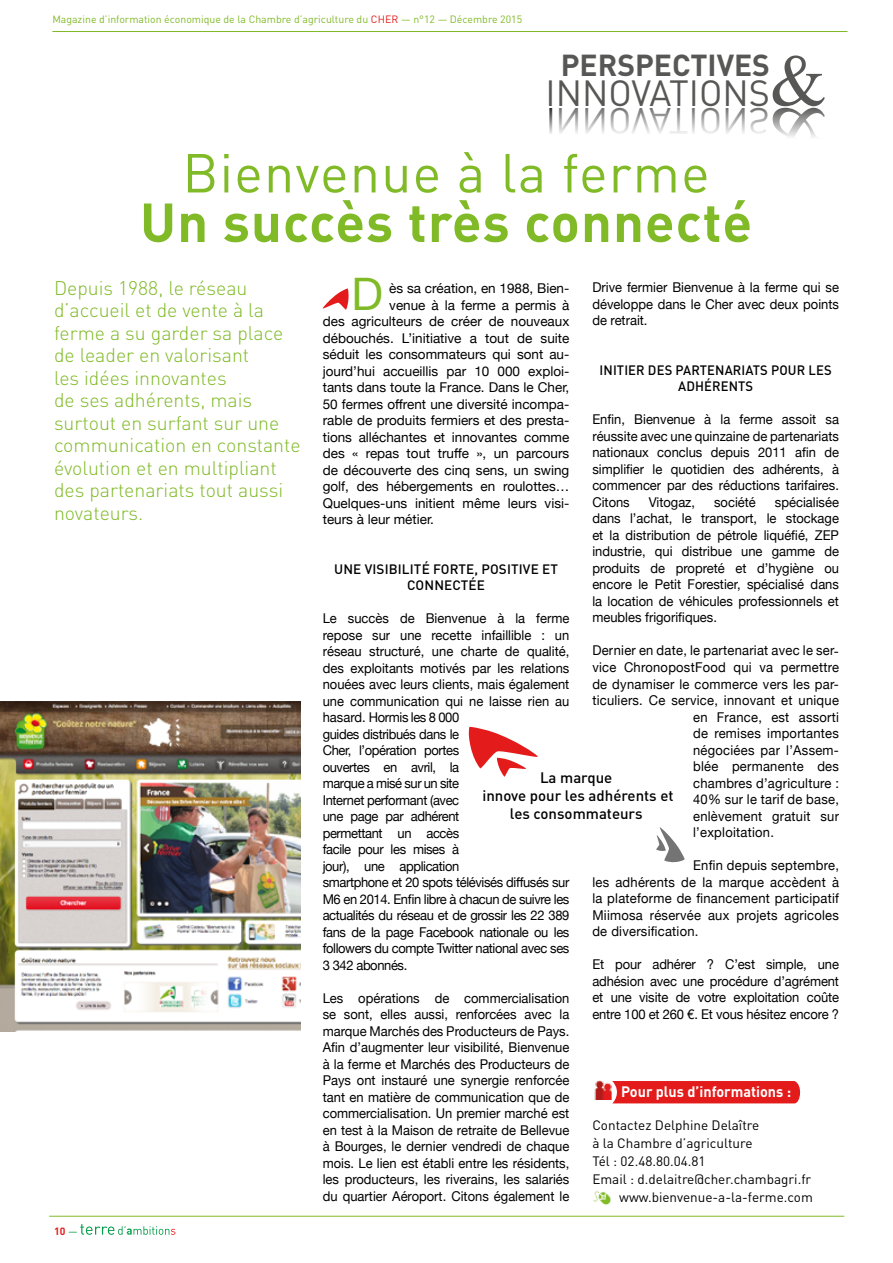
<style>
.page{position:relative;width:893px;height:1263px;background:#fff}
.page>*{position:absolute;margin:0;border:0;box-sizing:border-box;transform-origin:0 0}
.t1{font:700 54px "DIN Pro";letter-spacing:.02em;color:#80ba27}
.t2{font:54px "DIN Pro";letter-spacing:.02em;color:#80ba27}
.t3{font:44.85px "Helvetica Neue";color:#80ba27}
.t4{font:36px "DIN Pro";color:#575756}
.t5{font:700 30px "DIN Pro";color:#575756}
.t6{font:300 19.5px/22.5px "DIN Pro";color:#80ba27}
.t7{font:500 15px/18px "DIN Pro";color:#000;text-align:center}
.t8{font:700 15px "DIN Pro";color:#fff;scale:.96 1}
.t9{font:13.5px/16.5px "Helvetica Neue";color:#000;text-align:justify;scale:.96 1}
.t10{font:13.5px/16.5px "Helvetica Neue";letter-spacing:-.03em;color:#000;scale:.96 1}
.t11{font:13.5px "Helvetica Neue";color:#000}
.t12{font:13.5px "Helvetica Neue";letter-spacing:.02em;color:#000;scale:.96 1}
.t13{font:13.5px "DIN Pro";color:#000}
.t14{font:500 13.5px/16.5px "DIN Pro";letter-spacing:.01em;color:#000;text-align:center}
.t15{font:500 13.5px/16.5px "DIN Pro";letter-spacing:.01em;color:#000;text-align:center;scale:.96 1}
.t16{font:10.5px "DIN Pro";color:#80ba27}
.t17{font:700 10.5px "DIN Pro";color:#e41b1b}
.s1{color:#e41b1b}
.s2{font-family:"Times";font-size:73.5px}
.s3{font-weight:400;color:#009c46}
</style>
<div class="page">
<hr style="left:52px;top:31px;width:795px;height:1px;background:#80ba27">
<hr style="left:49px;top:1216px;width:795px;height:1px;background:#80ba27">
<svg style="left:323px;top:288px;width:26px;height:22px"></svg>
<svg style="left:80px;top:1224px;width:95px;height:11px"></svg>
<div style="left:612px;top:1081px;width:189px;height:22px;background:#e41b1b"></div>
<img style="left:594px;top:1081px;width:17px;height:18px">
<svg style="left:468px;top:727px;width:70px;height:50px"></svg>
<svg style="left:656px;top:827px;width:29px;height:35px"></svg>
<img style="left:0;top:702px;width:301px;height:329px">
<img style="left:593px;top:1190px;width:18px;height:15px">
<p class="t16" style="left:52px;top:10px;width:471px">Magazine d’information économique de la Chambre d’agriculture du <span class="s1">CHER</span> — n°12 — Décembre 2015</p>
<h3 class="t5" style="left:561px;top:40px;width:211px">PERSPECTIVES</h3>
<h3 class="t4" style="left:546px;top:66px;width:283px">INNOVATIONS<span class="s2">&amp;</span></h3>
<h1 class="t2" style="left:182px;top:130px;width:529px">Bienvenue à la ferme</h1>
<h1 class="t1" style="left:140px;top:177px;width:613px">Un succès très connecté</h1>
<h2 class="t3" style="left:351px;top:261px;width:33px">D</h2>
<p class="t11" style="left:389px;top:279px;width:182px">ès sa création, en 1988, Bien-</p>
<p class="t6" style="left:54px;top:274px;width:248px">Depuis 1988, le réseau d’accueil et de vente à la ferme a su garder sa place de leader en valorisant<br>les idées innovantes<br>de ses adhérents, mais surtout en surfant sur une communication en constante évolution et en multipliant des partenariats tout aussi novateurs.</p>
<p class="t9" style="left:592px;top:280px;width:258px">Drive fermier Bienvenue à la ferme qui se développe dans le Cher avec deux points de retrait.</p>
<p class="t11" style="left:389px;top:295px;width:182px">venue à la ferme a permis à</p>
<p class="t11" style="left:323px;top:312px;width:248px">des agriculteurs de créer de nouveaux</p>
<p class="t11" style="left:323px;top:328px;width:248px">débouchés. L’initiative a tout de suite</p>
<p class="t11" style="left:323px;top:345px;width:248px">séduit les consommateurs qui sont au-</p>
<p class="t11" style="left:323px;top:361px;width:248px">jourd’hui accueillis par 10 000 exploi-</p>
<p class="t11" style="left:323px;top:378px;width:248px">tants dans toute la France. Dans le Cher,</p>
<p class="t11" style="left:323px;top:394px;width:248px">50 fermes offrent une diversité incompa-</p>
<p class="t11" style="left:323px;top:411px;width:248px">rable de produits fermiers et des presta-</p>
<p class="t11" style="left:323px;top:427px;width:248px">tions alléchantes et innovantes comme</p>
<p class="t11" style="left:323px;top:444px;width:248px">des « repas tout truffe », un parcours</p>
<p class="t11" style="left:323px;top:460px;width:248px">de découverte des cinq sens, un swing</p>
<p class="t11" style="left:323px;top:477px;width:248px">golf, des hébergements en roulottes…</p>
<p class="t11" style="left:323px;top:493px;width:248px">Quelques-uns initient même leurs visi-</p>
<p class="t11" style="left:323px;top:510px;width:113px">teurs à leur métier.</p>
<p class="t14" style="left:334px;top:559px;width:225px">UNE VISIBILITÉ FORTE, POSITIVE ET<br>CONNECTÉE</p>
<p class="t10" style="left:323px;top:611px;width:258px">Le succès de Bienvenue à la ferme repose sur une recette infaillible : un réseau structuré, une charte de qualité, des exploitants motivés par les relations nouées avec leurs clients, mais également une communication qui ne laisse rien au hasard. Hormis les 8 000<br>guides distribués dans le<br>Cher, l’opération portes<br>ouvertes en avril, la<br>marque a misé sur un site<br>Internet performant (avec<br>une page par adhérent<br>permettant un accès<br>facile pour les mises à<br>jour), une application<br>smartphone et 20 spots télévisés diffusés sur<br>M6 en 2014. Enfin libre à chacun de suivre les actualités du réseau et de grossir les 22 389 fans de la page Facebook nationale ou les followers du compte Twitter national avec ses<br>3 342 abonnés.</p>
<p class="t9" style="left:323px;top:990px;width:258px">Les opérations de commercialisation se sont, elles aussi, renforcées avec la marque Marchés des Producteurs de Pays.<br>Afin d’augmenter leur visibilité, Bienvenue à la ferme et Marchés des Producteurs de Pays ont instauré une synergie renforcée tant en matière de communication que de commercialisation. Un premier marché est en test à la Maison de retraite de Bellevue à Bourges, le dernier vendredi de chaque mois. Le lien est établi entre les résidents, les producteurs, les riverains, les salariés du quartier Aéroport. Citons également le</p>
<p class="t15" style="left:600px;top:360px;width:243px">INITIER DES PARTENARIATS POUR LES<br>ADHÉRENTS</p>
<p class="t9" style="left:592px;top:412px;width:258px">Enfin, Bienvenue à la ferme assoit sa réussite avec une quinzaine de partenariats nationaux conclus depuis 2011 afin de simplifier le quotidien des adhérents, à commencer par des réductions tarifaires.<br>Citons</p>
<p class="t9" style="left:592px;top:495px;width:258px;text-indent:183px">spécialisée dans l’achat, le transport, le stockage et la distribution de pétrole liquéfié, ZEP industrie, qui distribue une gamme de produits de propreté et d’hygiène ou encore le Petit Forestier, spécialisé dans la location de véhicules professionnels et meubles frigorifiques.</p>
<p class="t12" style="left:592px;top:641px;width:258px">Dernier en date, le partenariat avec le ser-</p>
<p class="t12" style="left:592px;top:657px;width:258px">vice ChronopostFood qui va permettre</p>
<p class="t12" style="left:592px;top:674px;width:258px">de dynamiser le commerce vers les par-</p>
<p class="t12" style="left:592px;top:690px;width:258px">ticuliers. Ce service, innovant et unique</p>
<p class="t12" style="left:693px;top:707px;width:153px">en France, est assorti</p>
<p class="t12" style="left:693px;top:723px;width:153px">de remises importantes</p>
<p class="t12" style="left:693px;top:740px;width:153px">négociées par l’Assem-</p>
<p class="t12" style="left:693px;top:756px;width:153px">blée permanente des</p>
<p class="t12" style="left:693px;top:773px;width:153px">chambres d’agriculture :</p>
<p class="t12" style="left:693px;top:789px;width:153px">40% sur le tarif de base,</p>
<p class="t12" style="left:693px;top:806px;width:153px">enlèvement gratuit sur</p>
<p class="t12" style="left:693px;top:822px;width:86px">l’exploitation.</p>
<p class="t9" style="left:592px;top:858px;width:258px;text-indent:101px">Enfin depuis septembre, les adhérents de la marque accèdent à la plateforme de financement participatif Miimosa réservée aux projets agricoles de diversification.</p>
<p class="t9" style="left:592px;top:957px;width:258px">Et pour adhérer ? C’est simple, une adhésion avec une procédure d’agrément et une visite de votre exploitation coûte entre 100 et 260 €. Et vous hésitez encore ?</p>
<p class="t9" style="left:649px;top:495px;width:50px">Vitogaz,</p>
<p class="t9" style="left:714px;top:495px;width:45px">société</p>
<p class="t7" style="left:482px;top:767px;width:193px">La marque<br>innove pour les adhérents et les consommateurs</p>
<p class="t8" style="left:621px;top:1079px;width:179px">Pour plus d’informations :</p>
<p class="t13" style="left:592px;top:1114px;width:168px">Contactez Delphine Delaître</p>
<p class="t13" style="left:592px;top:1132px;width:162px">à la Chambre d’agriculture</p>
<p class="t13" style="left:592px;top:1150px;width:115px">Tél : 02.48.80.04.81</p>
<p class="t13" style="left:592px;top:1168px;width:220px">Email : d.delaitre@cher.chambagri.fr</p>
<p class="t13" style="left:619px;top:1186px;width:195px">www.bienvenue-a-la-ferme.com</p>
<p class="t17" style="left:54px;top:1222px;width:25px">10 <span class="s3">—</span></p>
</div>
